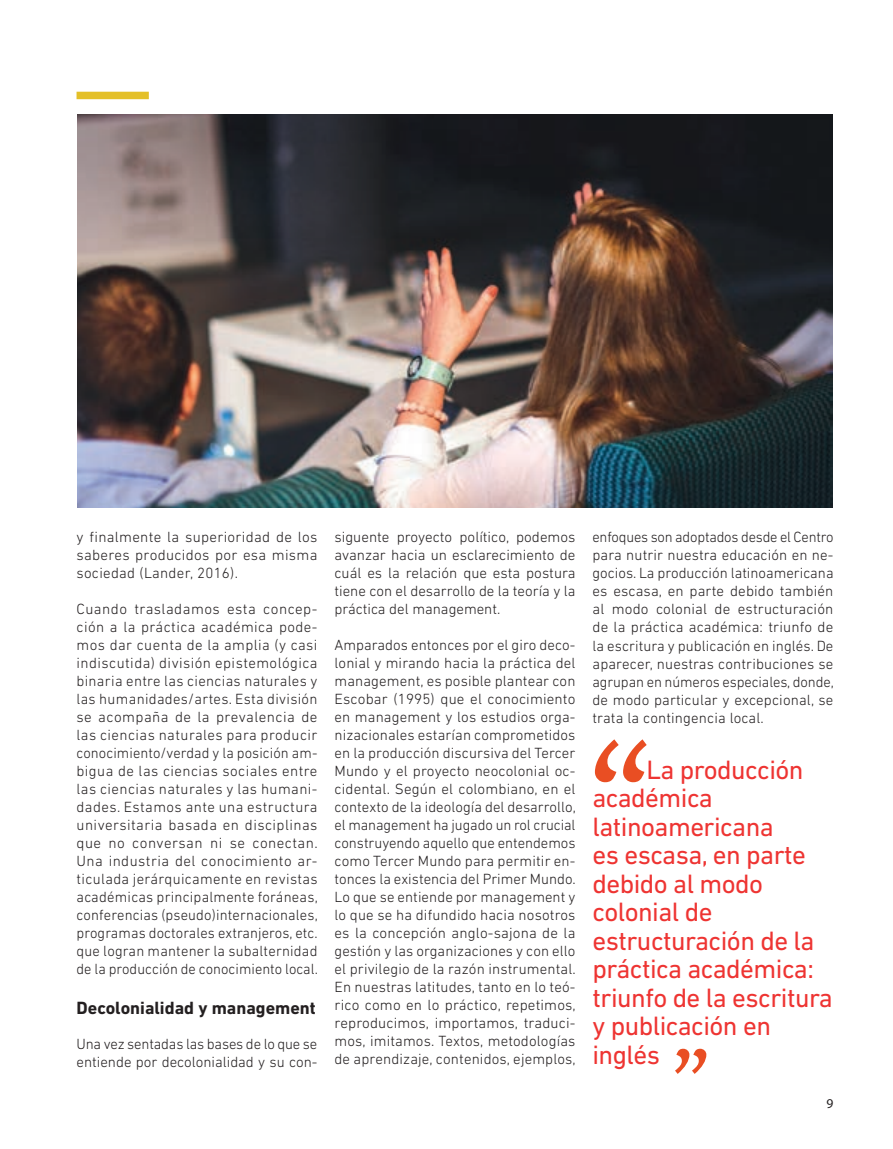
<style>
.page{position:relative;width:893px;height:1149px;background:#fff}
.page>*{position:absolute;margin:0;border:0;box-sizing:border-box;transform-origin:0 0}
.t1{font:181.5px "Scala";color:#e94e23}
.t2{font:106.65px "Scala";color:#e94e23}
.t3{font:27px/28.5px "DIN Next LT Pro";letter-spacing:-.02em;color:#ee3432}
.t4{font:700 18px "DIN Next LT Pro";color:#231f20}
.t5{font:300 15px/18px "DIN Next LT Pro";letter-spacing:.01em;color:#231f20;text-align:justify}
.t6{font:13.5px "Myriad Pro";color:#231f20}
</style>
<div class="page">
<img style="left:77px;top:115px;width:755px;height:392px">
<div style="left:77px;top:92px;width:72px;height:7px;background:#e4c028"></div>
<p class="t5" style="left:77px;top:528px;width:242px">y finalmente la superioridad de los saberes producidos por esa misma sociedad (Lander, 2016).</p>
<p class="t5" style="left:77px;top:599px;width:243px">Cuando trasladamos esta concep&shy;ción a la práctica académica pode&shy;mos dar cuenta de la amplia (y casi indiscutida) división epistemológica binaria entre las ciencias naturales y las humanidades/artes. Esta división se acompaña de la prevalencia de las ciencias naturales para producir conocimiento/verdad y la posición am&shy;bigua de las ciencias sociales entre las ciencias naturales y las humani&shy;dades. Estamos ante una estructura universitaria basada en disciplinas que no conversan ni se conectan.<br>Una industria del conocimiento ar&shy;ticulada jerárquicamente en revistas académicas principalmente foráneas, conferencias (pseudo)internacionales, programas doctorales extranjeros, etc. que logran mantener la subalternidad de la producción de conocimiento local.</p>
<p class="t4" style="left:77px;top:996px;width:241px">Decolonialidad y management</p>
<p class="t5" style="left:77px;top:1034px;width:242px">Una vez sentadas las bases de lo que se entiende por decolonialidad y su con-</p>
<p class="t5" style="left:334px;top:528px;width:242px">siguente proyecto político, podemos avanzar hacia un esclarecimiento de cuál es la relación que esta postura tiene con el desarrollo de la teoría y la práctica del management.</p>
<p class="t5" style="left:334px;top:635px;width:243px">Amparados entonces por el giro deco&shy;lonial y mirando hacia la práctica del management, es posible plantear con Escobar (1995) que el conocimiento en management y los estudios orga&shy;nizacionales estarían comprometidos en la producción discursiva del Tercer Mundo y el proyecto neocolonial oc&shy;cidental. Según el colombiano, en el contexto de la ideología del desarrollo, el management ha jugado un rol crucial construyendo aquello que entendemos como Tercer Mundo para permitir en&shy;tonces la existencia del Primer Mundo.<br>Lo que se entiende por management y lo que se ha difundido hacia nosotros es la concepción anglo-sajona de la gestión y las organizaciones y con ello el privilegio de la razón instrumental.<br>En nuestras latitudes, tanto en lo teó&shy;rico como en lo práctico, repetimos, reproducimos, importamos, traduci&shy;mos, imitamos. Textos, metodologías de aprendizaje, contenidos, ejemplos,</p>
<p class="t5" style="left:592px;top:528px;width:243px">enfoques son adoptados desde el Centro para nutrir nuestra educación en ne&shy;gocios. La producción latinoamericana es escasa, en parte debido también al modo colonial de estructuración de la práctica académica: triunfo de la escritura y publicación en inglés. De aparecer, nuestras contribuciones se agrupan en números especiales, donde, de modo particular y excepcional, se trata la contingencia local.</p>
<h3 class="t3" style="left:592px;top:754px;width:242px;text-indent:54px">La producción académica latinoamericana<br>es escasa, en parte debido al modo colonial de estructuración de la práctica académica: triunfo de la escritura y publicación en inglés</h3>
<h1 class="t1" style="left:584px;top:703px;width:74px">“</h1>
<h2 class="t2" style="left:669px;top:966px;width:45px">„</h2>
<p class="t6" style="left:826px;top:1094px;width:8px">9</p>
</div>
